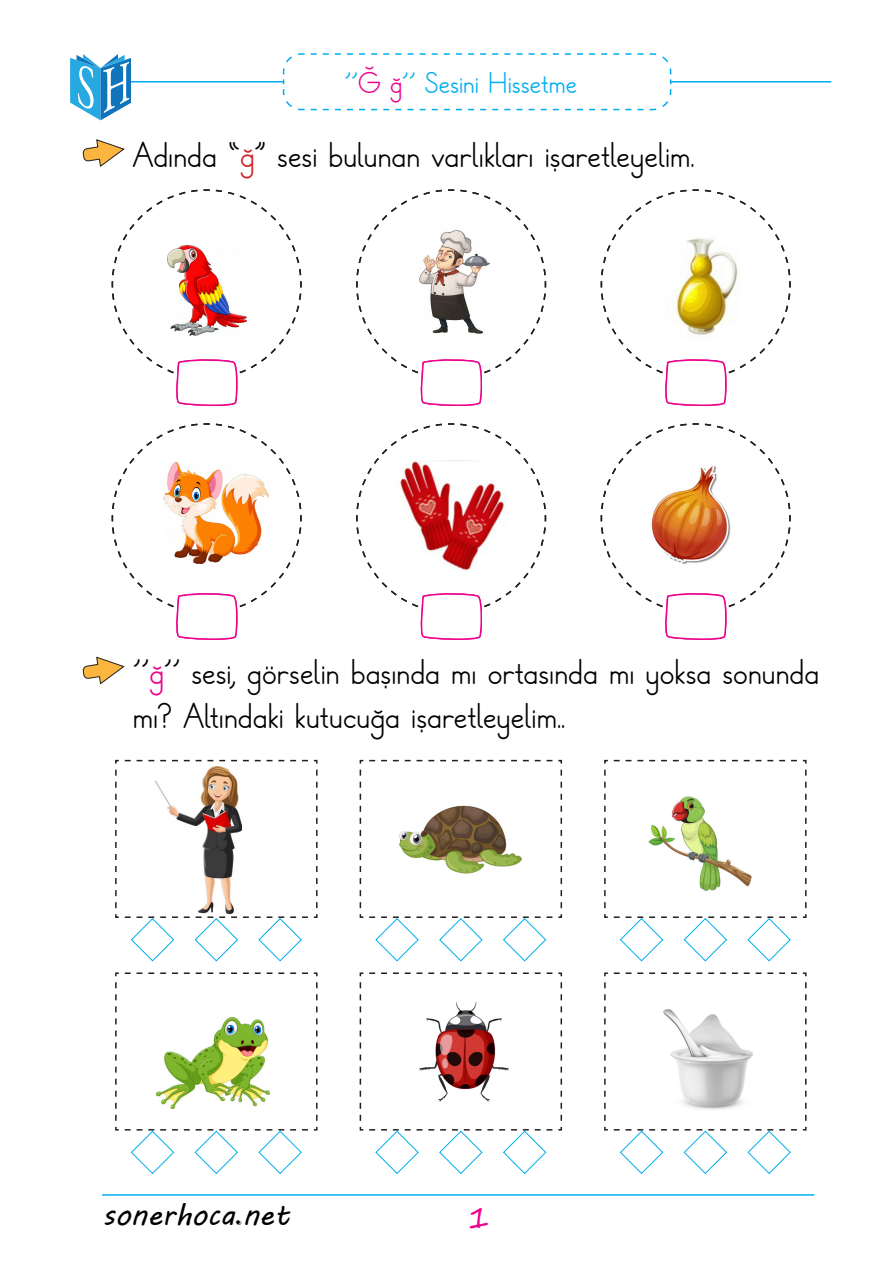
<style>
.page{position:relative;width:893px;height:1263px;background:#fff}
.page>*{position:absolute;margin:0;border:0;box-sizing:border-box;transform-origin:0 0}
.t1{font:36px/43.2px "Temel Yazi";color:#000}
.t2{font:30px "Temel Yazi";color:#00aeef}
.t3{font:30px "MV Boli";color:#000}
.t4{font:30px "Segoe Print";color:#ed028c}
.s1{color:#ed028c}
.s2{color:#d1232a}
.s3{font-family:"Algerian"}
</style>
<div class="page">
<svg style="left:83px;top:140px;width:42px;height:27px"></svg>
<hr style="left:102px;top:1194px;width:712px;height:2px;background:#00aeef">
<hr style="left:119px;top:81px;width:712px;height:2px;background:#00aeef">
<svg style="left:282px;top:53px;width:390px;height:58px"></svg>
<svg style="left:70px;top:54px;width:61px;height:66px"></svg>
<svg style="left:83px;top:657px;width:42px;height:27px"></svg>
<svg style="left:600px;top:189px;width:191px;height:217px"></svg>
<svg style="left:356px;top:189px;width:191px;height:217px"></svg>
<svg style="left:111px;top:189px;width:191px;height:217px"></svg>
<svg style="left:600px;top:423px;width:191px;height:217px"></svg>
<svg style="left:111px;top:423px;width:191px;height:217px"></svg>
<svg style="left:356px;top:423px;width:191px;height:217px"></svg>
<img style="left:167px;top:246px;width:79px;height:89px">
<img style="left:412px;top:223px;width:78px;height:118px">
<img style="left:163px;top:462px;width:105px;height:101px">
<img style="left:393px;top:461px;width:117px;height:111px">
<img style="left:650px;top:463px;width:82px;height:102px">
<img style="left:665px;top:224px;width:75px;height:117px">
<svg style="left:115px;top:759px;width:203px;height:203px"></svg>
<svg style="left:115px;top:972px;width:203px;height:202px"></svg>
<svg style="left:359px;top:759px;width:204px;height:203px"></svg>
<svg style="left:359px;top:972px;width:204px;height:202px"></svg>
<svg style="left:604px;top:759px;width:203px;height:203px"></svg>
<svg style="left:604px;top:972px;width:203px;height:202px"></svg>
<img style="left:419px;top:1001px;width:90px;height:101px">
<img style="left:663px;top:1001px;width:90px;height:109px">
<img style="left:647px;top:796px;width:106px;height:96px">
<p class="t2" style="left:344px;top:67px;width:234px">‘‘<span class="s1">Ğ ğ</span>’’ Sesini Hissetme</p>
<p class="t1" style="left:133px;top:135px;width:563px">Adında “<span class="s2">ğ</span>” sesi bulunan varlıkları işaretleyelim.</p>
<p class="t1" style="left:133px;top:652px;width:688px">‘‘<span class="s1">ğ</span>’’ sesi, görselin başında mı ortasında mı yoksa sonunda mı? Altındaki kutucuğa işaretleyelim..</p>
<p class="t3" style="left:103px;top:1194px;width:189px">sonerhoca<span class="s3">.</span>net</p>
<p class="t4" style="left:468px;top:1190px;width:23px">1</p>
</div>
